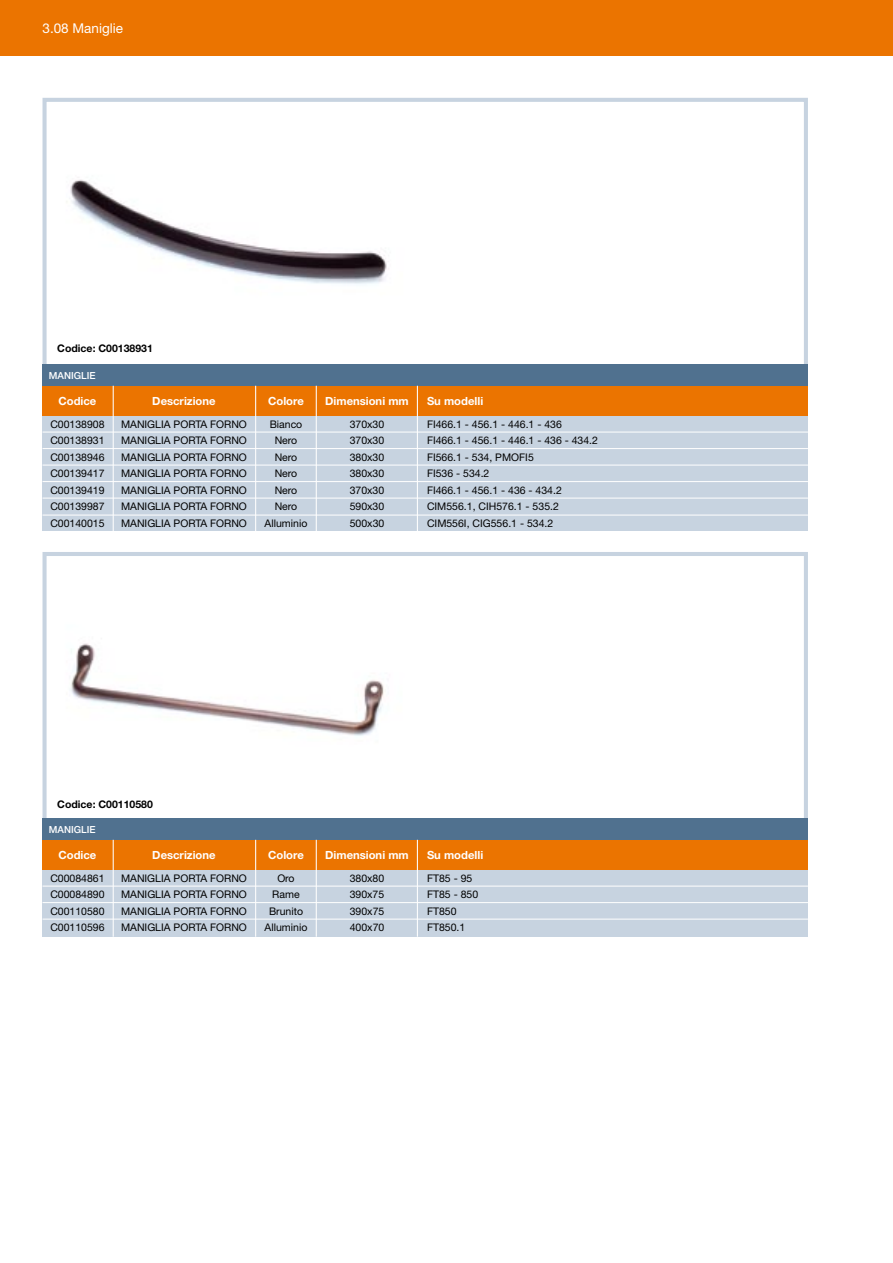
<style>
.page{position:relative;width:893px;height:1263px;background:#fff}
.page>*{position:absolute;margin:0;border:0;box-sizing:border-box;transform-origin:0 0}
.t1{font:13.5px "Helvetica Neue";color:#fff}
.t2{font:700 11.25px "Helvetica Neue";color:#fff}
.t3{font:10.5px "Helvetica Neue";color:#000}
.t4{font:700 10.5px "Helvetica Neue";color:#000}
.t5{font:500 9.75px "Helvetica Neue";color:#fff}
</style>
<div class="page">
<div style="left:0;top:0;width:893px;height:55px;background:#eb7400"></div>
<img style="left:66px;top:179px;width:321px;height:105px">
<div style="left:43px;top:98px;width:765px;height:271px;border:4px solid #c7d3e0"></div>
<div style="left:43px;top:413px;width:765px;height:118px;background:#c7d3e0"></div>
<div style="left:43px;top:386px;width:765px;height:29px;background:#eb7400"></div>
<div style="left:43px;top:364px;width:765px;height:22px;background:#50718f"></div>
<hr style="left:113px;top:386px;width:1px;height:146px;background:#fff">
<hr style="left:316px;top:386px;width:1px;height:146px;background:#fff">
<hr style="left:255px;top:386px;width:1px;height:146px;background:#fff">
<hr style="left:417px;top:386px;width:1px;height:146px;background:#fff">
<hr style="left:43px;top:448px;width:765px;height:1px;background:#fff">
<hr style="left:43px;top:432px;width:765px;height:1px;background:#fff">
<hr style="left:43px;top:465px;width:765px;height:1px;background:#fff">
<hr style="left:43px;top:481px;width:765px;height:1px;background:#fff">
<hr style="left:43px;top:498px;width:765px;height:1px;background:#fff">
<hr style="left:43px;top:515px;width:765px;height:1px;background:#fff">
<img style="left:70px;top:643px;width:314px;height:93px">
<div style="left:43px;top:552px;width:765px;height:271px;border:4px solid #c7d3e0"></div>
<div style="left:43px;top:867px;width:765px;height:69px;background:#c7d3e0"></div>
<div style="left:43px;top:840px;width:765px;height:29px;background:#eb7400"></div>
<div style="left:43px;top:818px;width:765px;height:22px;background:#50718f"></div>
<hr style="left:113px;top:840px;width:1px;height:97px;background:#fff">
<hr style="left:316px;top:840px;width:1px;height:97px;background:#fff">
<hr style="left:255px;top:840px;width:1px;height:97px;background:#fff">
<hr style="left:417px;top:840px;width:1px;height:97px;background:#fff">
<hr style="left:43px;top:902px;width:765px;height:1px;background:#fff">
<hr style="left:43px;top:886px;width:765px;height:1px;background:#fff">
<hr style="left:43px;top:919px;width:765px;height:1px;background:#fff">
<p class="t1" style="left:43px;top:20px;width:82px">3.08 Maniglie</p>
<p class="t4" style="left:57px;top:342px;width:97px">Codice: C00138931</p>
<p class="t5" style="left:49px;top:370px;width:48px">MANIGLIE</p>
<p class="t2" style="left:59px;top:394px;width:39px">Codice</p>
<p class="t2" style="left:152px;top:394px;width:65px">Descrizione</p>
<p class="t2" style="left:268px;top:394px;width:37px">Colore</p>
<p class="t2" style="left:325px;top:394px;width:85px">Dimensioni mm</p>
<p class="t2" style="left:427px;top:394px;width:58px">Su modelli</p>
<p class="t3" style="left:50px;top:418px;width:56px">C00138908</p>
<p class="t3" style="left:121px;top:418px;width:127px">MANIGLIA PORTA FORNO</p>
<p class="t3" style="left:270px;top:418px;width:34px">Bianco</p>
<p class="t3" style="left:350px;top:418px;width:36px">370x30</p>
<p class="t3" style="left:427px;top:418px;width:136px">FI466.1 - 456.1 - 446.1 - 436</p>
<p class="t3" style="left:50px;top:434px;width:56px">C00138931</p>
<p class="t3" style="left:121px;top:434px;width:127px">MANIGLIA PORTA FORNO</p>
<p class="t3" style="left:275px;top:434px;width:24px">Nero</p>
<p class="t3" style="left:350px;top:434px;width:36px">370x30</p>
<p class="t3" style="left:427px;top:434px;width:173px">FI466.1 - 456.1 - 446.1 - 436 - 434.2</p>
<p class="t3" style="left:50px;top:451px;width:56px">C00138946</p>
<p class="t3" style="left:121px;top:451px;width:127px">MANIGLIA PORTA FORNO</p>
<p class="t3" style="left:275px;top:451px;width:24px">Nero</p>
<p class="t3" style="left:350px;top:451px;width:36px">380x30</p>
<p class="t3" style="left:427px;top:451px;width:108px">FI566.1 - 534, PMOFI5</p>
<p class="t3" style="left:50px;top:467px;width:56px">C00139417</p>
<p class="t3" style="left:121px;top:467px;width:127px">MANIGLIA PORTA FORNO</p>
<p class="t3" style="left:275px;top:467px;width:24px">Nero</p>
<p class="t3" style="left:350px;top:467px;width:36px">380x30</p>
<p class="t3" style="left:427px;top:467px;width:64px">FI536 - 534.2</p>
<p class="t3" style="left:50px;top:484px;width:56px">C00139419</p>
<p class="t3" style="left:121px;top:484px;width:127px">MANIGLIA PORTA FORNO</p>
<p class="t3" style="left:275px;top:484px;width:24px">Nero</p>
<p class="t3" style="left:350px;top:484px;width:36px">370x30</p>
<p class="t3" style="left:427px;top:484px;width:136px">FI466.1 - 456.1 - 436 - 434.2</p>
<p class="t3" style="left:50px;top:500px;width:56px">C00139987</p>
<p class="t3" style="left:121px;top:500px;width:127px">MANIGLIA PORTA FORNO</p>
<p class="t3" style="left:275px;top:500px;width:24px">Nero</p>
<p class="t3" style="left:350px;top:500px;width:36px">590x30</p>
<p class="t3" style="left:427px;top:500px;width:133px">CIM556.1, CIH576.1 - 535.2</p>
<p class="t3" style="left:50px;top:517px;width:56px">C00140015</p>
<p class="t3" style="left:121px;top:517px;width:127px">MANIGLIA PORTA FORNO</p>
<p class="t3" style="left:265px;top:517px;width:44px">Alluminio</p>
<p class="t3" style="left:350px;top:517px;width:36px">500x30</p>
<p class="t3" style="left:427px;top:517px;width:128px">CIM556I, CIG556.1 - 534.2</p>
<p class="t4" style="left:57px;top:798px;width:97px">Codice: C00110580</p>
<p class="t5" style="left:49px;top:824px;width:48px">MANIGLIE</p>
<p class="t2" style="left:59px;top:848px;width:39px">Codice</p>
<p class="t2" style="left:152px;top:848px;width:65px">Descrizione</p>
<p class="t2" style="left:268px;top:848px;width:37px">Colore</p>
<p class="t2" style="left:325px;top:848px;width:85px">Dimensioni mm</p>
<p class="t2" style="left:427px;top:848px;width:58px">Su modelli</p>
<p class="t3" style="left:50px;top:872px;width:56px">C00084861</p>
<p class="t3" style="left:121px;top:872px;width:127px">MANIGLIA PORTA FORNO</p>
<p class="t3" style="left:277px;top:872px;width:19px">Oro</p>
<p class="t3" style="left:350px;top:872px;width:36px">380x80</p>
<p class="t3" style="left:427px;top:872px;width:47px">FT85 - 95</p>
<p class="t3" style="left:50px;top:888px;width:56px">C00084890</p>
<p class="t3" style="left:121px;top:888px;width:127px">MANIGLIA PORTA FORNO</p>
<p class="t3" style="left:272px;top:888px;width:29px">Rame</p>
<p class="t3" style="left:350px;top:888px;width:36px">390x75</p>
<p class="t3" style="left:427px;top:888px;width:53px">FT85 - 850</p>
<p class="t3" style="left:50px;top:905px;width:56px">C00110580</p>
<p class="t3" style="left:121px;top:905px;width:127px">MANIGLIA PORTA FORNO</p>
<p class="t3" style="left:269px;top:905px;width:36px">Brunito</p>
<p class="t3" style="left:350px;top:905px;width:36px">390x75</p>
<p class="t3" style="left:427px;top:905px;width:31px">FT850</p>
<p class="t3" style="left:50px;top:921px;width:56px">C00110596</p>
<p class="t3" style="left:121px;top:921px;width:127px">MANIGLIA PORTA FORNO</p>
<p class="t3" style="left:265px;top:921px;width:44px">Alluminio</p>
<p class="t3" style="left:350px;top:921px;width:36px">400x70</p>
<p class="t3" style="left:427px;top:921px;width:40px">FT850.1</p>
</div>
